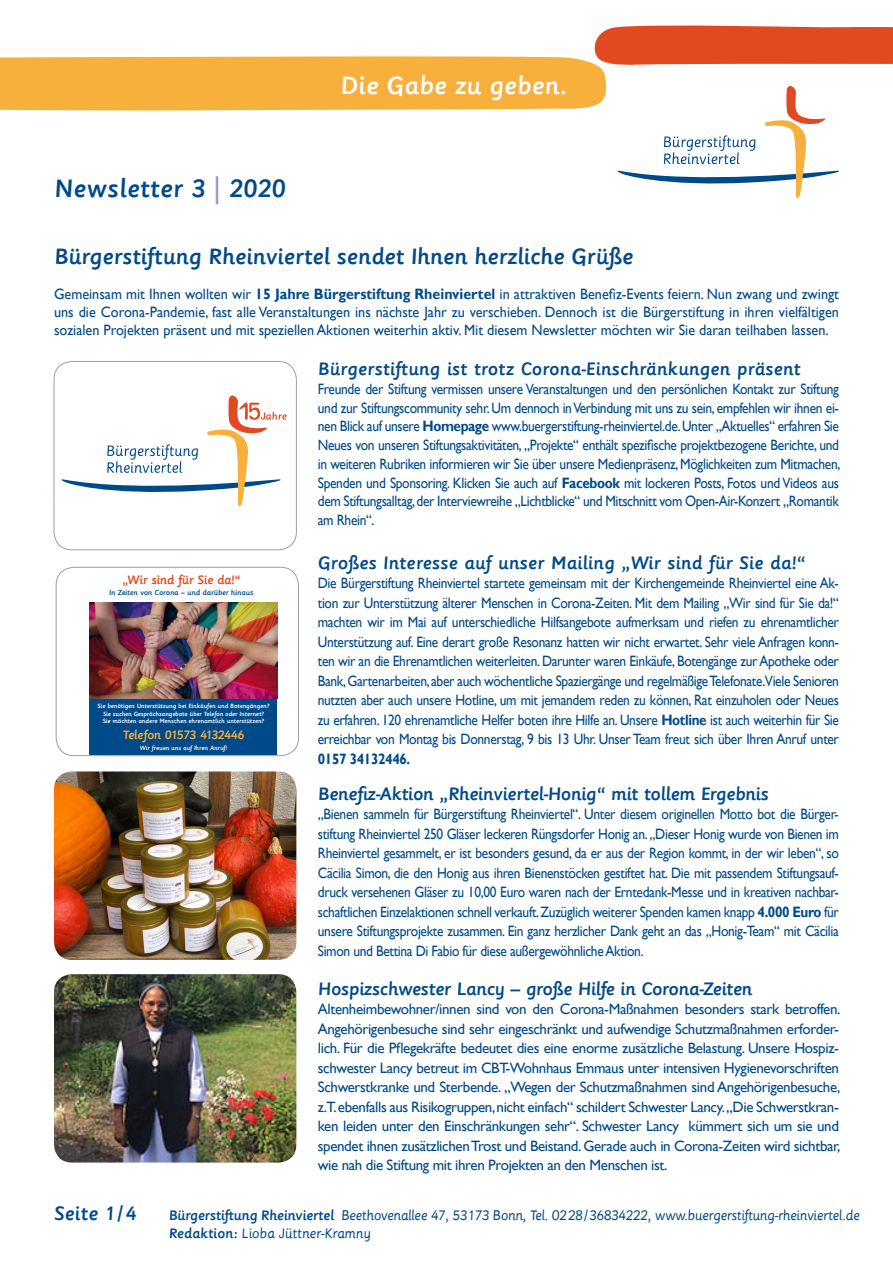
<style>
.page{position:relative;width:893px;height:1263px;background:#fff}
.page>*{position:absolute;margin:0;border:0;box-sizing:border-box;transform-origin:0 0}
.t1{font:500 27.15px "Sassoon Primary Com";letter-spacing:.005em;color:#004a89}
.t2{font:500 27px "Sassoon Primary Com";color:#fff}
.t3{font:500 24px "Sassoon Primary Com";letter-spacing:-.01em;color:#004a89}
.t4{font:500 21px "Sassoon Primary Com";letter-spacing:.005em;color:#004a89}
.t5{font:500 19.5px "Sassoon Primary Com";color:#004a89}
.t6{font:500 19.5px "Sassoon Primary Com";letter-spacing:-.025em;color:#004a89}
.t7{font:15px/19.5px "Gill Sans";letter-spacing:-.025em;color:#004a89;text-align:justify;scale:.9 1}
.t8{font:15px/19.5px "Gill Sans";letter-spacing:-.025em;color:#004a89;text-align:justify}
.t9{font:15px/18px "Gill Sans";letter-spacing:-.025em;color:#004a89;text-align:justify;scale:.95 1}
.t10{font:700 15px "Gill Sans";letter-spacing:-.025em;color:#004a89;scale:.9 1}
.t11{font:14.85px/17.9px "Sassoon Primary Com";letter-spacing:-.025em;color:#004a89}
.t12{font:500 13.2px "Sassoon Primary Com";letter-spacing:-.035em;color:#f8b03d}
.t13{font:500 13.2px "Sassoon Primary Com";letter-spacing:-.025em;color:#e14920}
.t14{font:500 7.95px "Sassoon Primary Com";letter-spacing:-.02em;color:#004a89}
.t15{font:500 6.6px/7.9px "Sassoon Primary Com";letter-spacing:-.02em;color:#fff;text-align:center}
.s1{color:#929ac0}
.s2{font-weight:700}
.s3{font-weight:500}
</style>
<div class="page">
<svg style="left:0;top:25px;width:893px;height:173px"></svg>
<div style="left:54px;top:361px;width:243px;height:189px;border:1px solid #9c9d9f;border-radius:18px"></div>
<svg style="left:61px;top:395px;width:226px;height:111px"></svg>
<div style="left:90px;top:697px;width:187px;height:58px;background:#004a89"></div>
<img style="left:90px;top:602px;width:187px;height:96px">
<div style="left:56px;top:567px;width:243px;height:189px;border:1px solid #9c9d9f;border-radius:18px"></div>
<img style="left:54px;top:974px;width:242px;height:188px">
<img style="left:54px;top:771px;width:242px;height:189px">
<h1 class="t1" style="left:54px;top:173px;width:233px">Newsletter 3 <span class="s1">|</span> 2020</h1>
<h2 class="t2" style="left:340px;top:70px;width:228px">Die Gabe zu geben.</h2>
<h3 class="t3" style="left:54px;top:243px;width:581px">Bürgerstiftung Rheinviertel sendet Ihnen herzliche Grüße</h3>
<p class="t9" style="left:54px;top:285px;width:828px">Gemeinsam mit Ihnen wollten wir <span class="s2">15 Jahre Bürgerstiftung Rheinviertel</span> in attraktiven Benefiz-Events feiern. Nun zwang und zwingt uns die Corona-Pandemie, fast alle Veranstaltungen ins nächste Jahr zu verschieben. Dennoch ist die Bürgerstiftung in ihren vielfältigen sozialen Projekten präsent und mit speziellen Aktionen weiterhin aktiv. Mit diesem Newsletter möchten wir Sie daran teilhaben lassen.</p>
<h3 class="t5" style="left:318px;top:358px;width:484px">Bürgerstiftung ist trotz Corona-Einschränkungen präsent</h3>
<p class="t7" style="left:318px;top:380px;width:582px;line-height:18.8px">Freunde der Stiftung vermissen unsere Veranstaltungen und den persönlichen Kontakt zur Stiftung und zur Stiftungscommunity sehr. Um dennoch in Verbindung mit uns zu sein, empfehlen wir ihnen ei&shy;nen Blick auf unsere <span class="s2">Homepage</span> www.buergerstiftung-rheinviertel.de. Unter „Aktuelles“ erfahren Sie Neues von unseren Stiftungsaktivitäten, „Projekte“ enthält spezifische projektbezogene Berichte, und in weiteren Rubriken informieren wir Sie über unsere Medienpräsenz, Möglichkeiten zum Mitmachen, Spenden und Sponsoring. Klicken Sie auch auf <span class="s2">Facebook</span> mit lockeren Posts, Fotos und Videos aus dem Stiftungsalltag, der Interviewreihe „Lichtblicke“ und Mitschnitt vom Open-Air-Konzert „Romantik am Rhein“.</p>
<h3 class="t5" style="left:318px;top:551px;width:489px">Großes Interesse auf unser Mailing „Wir sind für Sie da!“</h3>
<p class="t7" style="left:318px;top:574px;width:581px">Die Bürgerstiftung Rheinviertel startete gemeinsam mit der Kirchengemeinde Rheinviertel eine Ak&shy;tion zur Unterstützung älterer Menschen in Corona-Zeiten. Mit dem Mailing „Wir sind für Sie da!“ machten wir im Mai auf unterschiedliche Hilfsangebote aufmerksam und riefen zu ehrenamtlicher Unterstützung auf. Eine derart große Resonanz hatten wir nicht erwartet. Sehr viele Anfragen konn&shy;ten wir an die Ehrenamtlichen weiterleiten. Darunter waren Einkäufe, Botengänge zur Apotheke oder Bank, Gartenarbeiten, aber auch wöchentliche Spaziergänge und regelmäßige Telefonate.Viele Senioren nutzten aber auch unsere Hotline, um mit jemandem reden zu können, Rat einzuholen oder Neues zu erfahren. 120 ehrenamtliche Helfer boten ihre Hilfe an. Unsere <span class="s2">Hotline</span> ist auch weiterhin für Sie erreichbar von Montag bis Donnerstag, 9 bis 13 Uhr. Unser Team freut sich über Ihren Anruf unter</p>
<p class="t10" style="left:318px;top:749px;width:104px">0157 34132446.</p>
<h3 class="t6" style="left:318px;top:782px;width:452px">Benefiz-Aktion „Rheinviertel-Honig“ mit tollem Ergebnis</h3>
<p class="t7" style="left:318px;top:805px;width:580px">„Bienen sammeln für Bürgerstiftung Rheinviertel“. Unter diesem originellen Motto bot die Bürger&shy;stiftung Rheinviertel 250 Gläser leckeren Rüngsdorfer Honig an. „Dieser Honig wurde von Bienen im Rheinviertel gesammelt, er ist besonders gesund, da er aus der Region kommt, in der wir leben“, so Cäcilia Simon, die den Honig aus ihren Bienenstöcken gestiftet hat. Die mit passendem Stiftungsauf&shy;druck versehenen Gläser zu 10,00 Euro waren nach der Erntedank-Messe und in kreativen nachbar&shy;schaftlichen Einzelaktionen schnell verkauft. Zuzüglich weiterer Spenden kamen knapp <span class="s2">4.000 Euro</span> für unsere Stiftungsprojekte zusammen. Ein ganz herzlicher Dank geht an das „Honig-Team“ mit Cäcilia Simon und Bettina Di Fabio für diese außergewöhnliche Aktion.</p>
<h3 class="t6" style="left:318px;top:977px;width:436px">Hospizschwester Lancy – große Hilfe in Corona-Zeiten</h3>
<p class="t8" style="left:318px;top:1000px;width:524px">Altenheimbewohner/innen sind von den Corona-Maßnahmen besonders stark betroffen.<br>Angehörigenbesuche sind sehr eingeschränkt und aufwendige Schutzmaßnahmen erforder&shy;lich. Für die Pflegekräfte bedeutet dies eine enorme zusätzliche Belastung. Unsere Hospiz&shy;schwester Lancy betreut im CBT-Wohnhaus Emmaus unter intensiven Hygienevorschriften Schwerstkranke und Sterbende. „Wegen der Schutzmaßnahmen sind Angehörigenbesuche, z.T. ebenfalls aus Risikogruppen, nicht einfach“ schildert Schwester Lancy. „Die Schwerstkran&shy;ken leiden unter den Einschränkungen sehr“. Schwester Lancy kümmert sich um sie und spendet ihnen zusätzlichen Trost und Beistand. Gerade auch in Corona-Zeiten wird sichtbar, wie nah die Stiftung mit ihren Projekten an den Menschen ist.</p>
<p class="t13" style="left:124px;top:567px;width:120px">„Wir sind für Sie da!“</p>
<p class="t13" style="left:122px;top:572px;width:120px">„Wir sind für Sie da!“</p>
<p class="t14" style="left:109px;top:588px;width:146px">In Zeiten von Corona – und darüber hinaus</p>
<p class="t15" style="left:98px;top:702px;width:173px">Sie benötigen Unterstützung bei Einkäufen und Botengängen?<br>Sie suchen Gesprächsangebote über Telefon oder Internet?<br>Sie möchten andere Menschen ehrenamtlich unterstützen?</p>
<p class="t12" style="left:123px;top:727px;width:123px">Telefon 01573 4132446</p>
<p class="t15" style="left:140px;top:743px;width:89px">Wir freuen uns auf Ihren Anruf!</p>
<p class="t15" style="left:95px;top:707px;width:173px">Sie benötigen Unterstützung bei Einkäufen und Botengängen?<br>Sie suchen Gesprächsangebote über Telefon oder Internet?</p>
<p class="t12" style="left:121px;top:733px;width:123px">Telefon 01573 4132446</p>
<h3 class="t4" style="left:54px;top:1201px;width:84px">Seite 1/4</h3>
<p class="t11" style="left:169px;top:1206px;width:693px"><span class="s3">Bürgerstiftung Rheinviertel</span> Beethovenallee 47, 53173 Bonn, Tel. 0228/36834222, www.buergerstiftung-rheinviertel.de<br><span class="s3">Redaktion:</span> Lioba Jüttner-Kramny</p>
</div>
